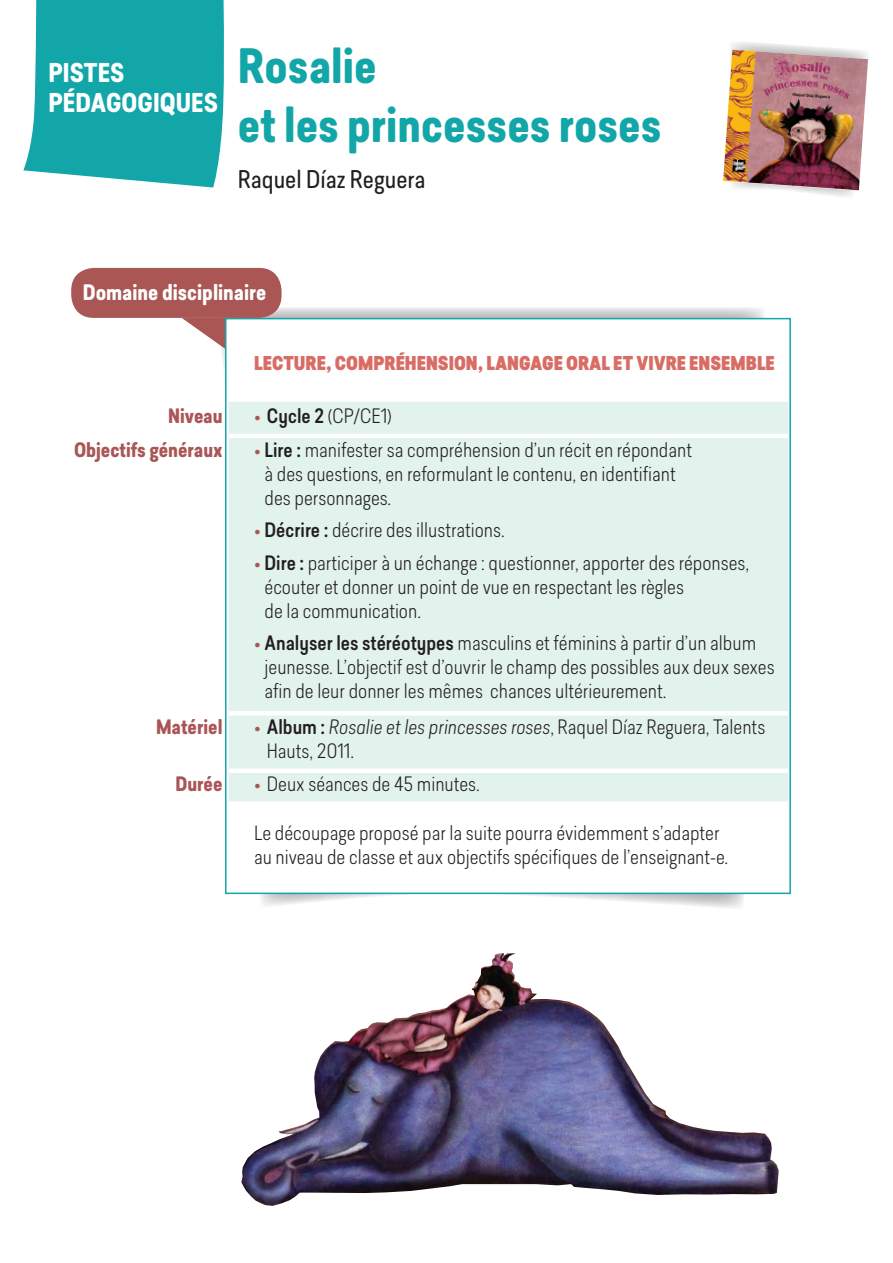
<style>
.page{position:relative;width:893px;height:1263px;background:#fff}
.page>*{position:absolute;margin:0;border:0;box-sizing:border-box;transform-origin:0 0}
._00_TITRE1{font:700 46.5px/58.5px "Predige Rounded";color:#13a6a9}
._00_POST_IT_FICHE{font:700 25.5px "Predige Rounded";color:#fff}
._00_AUTEUR{font:24px "Predige Rounded";color:#231f20}
._00_DOMAINE{font:700 21px "Predige Rounded";color:#fff}
.TITRE_GRAS_SEANCE{font:300 19.5px/24px "Predige Rounded";color:#231f20}
._00_TABLEAU_ENTREE_G{font:700 19.5px "Predige Rounded";color:#a95655}
._00_TABLEAU_DOMAINE{font:900 18.75px "Predige Rounded";color:#d86d66}
.s1{color:#a95655}
.s2{font-weight:500}
.s3{font-style:italic}
</style>
<div class="page">
<svg style="left:23px;top:0;width:201px;height:188px;background:#2cafb2"></svg>
<svg style="left:731px;top:42px;width:123px;height:155px"></svg>
<img style="left:723px;top:50px;width:145px;height:141px">
<svg style="left:222px;top:308px;width:543px;height:600px"></svg>
<div style="left:225px;top:318px;width:566px;height:576px;background:#fff;border:2px solid #13a6a9"></div>
<div style="left:71px;top:268px;width:211px;height:50px;background:#a95655;border-radius:23px"></div>
<svg style="left:182px;top:318px;width:43px;height:31px"></svg>
<div style="left:229px;top:402px;width:559px;height:399px;background:#e2f2ed"></div>
<hr style="left:229px;top:434px;width:559px;height:4px;background:#fff">
<div style="left:229px;top:711px;width:559px;height:5px;background:#fff"></div>
<div style="left:229px;top:768px;width:559px;height:5px;background:#fff"></div>
<img style="left:241px;top:953px;width:538px;height:253px">
<p class="_00_POST_IT_FICHE" style="left:48px;top:54px;width:78px">PISTES</p>
<p class="_00_POST_IT_FICHE" style="left:48px;top:85px;width:171px">PÉDAGOGIQUES</p>
<p class="_00_TITRE1" style="left:238px;top:38px;width:425px">Rosalie<br>et les princesses roses</p>
<p class="_00_AUTEUR" style="left:238px;top:162px;width:189px">Raquel Díaz Reguera</p>
<p class="_00_DOMAINE" style="left:83px;top:278px;width:185px">Domaine disciplinaire</p>
<p class="_00_TABLEAU_DOMAINE" style="left:254px;top:350px;width:522px">LECTURE, COMPRÉHENSION, LANGAGE ORAL ET VIVRE ENSEMBLE</p>
<p class="_00_TABLEAU_ENTREE_G" style="left:168px;top:401px;width:56px">Niveau</p>
<p class="TITRE_GRAS_SEANCE" style="left:254px;top:403px;width:139px"><span class="s1">•</span> <span class="s2">Cycle 2</span> (CP/CE1)</p>
<p class="_00_TABLEAU_ENTREE_G" style="left:74px;top:436px;width:150px">Objectifs généraux</p>
<p class="TITRE_GRAS_SEANCE" style="left:265px;top:437px;width:429px;text-indent:-10px"><span class="s1">•</span> <span class="s2">Lire :</span> manifester sa compréhension d’un récit en répondant à des questions, en reformulant le contenu, en identifiant des personnages.</p>
<p class="TITRE_GRAS_SEANCE" style="left:254px;top:517px;width:252px"><span class="s1">•</span> <span class="s2">Décrire :</span> décrire des illustrations.</p>
<p class="TITRE_GRAS_SEANCE" style="left:265px;top:550px;width:486px;text-indent:-10px"><span class="s1">•</span> <span class="s2">Dire :</span> participer à un échange : questionner, apporter des réponses, écouter et donner un point de vue en respectant les règles<br>de la communication.</p>
<p class="TITRE_GRAS_SEANCE" style="left:265px;top:630px;width:512px;text-indent:-10px"><span class="s1">•</span> <span class="s2">Analyser les stéréotypes</span> masculins et féminins à partir d’un album jeunesse. L’objectif est d’ouvrir le champ des possibles aux deux sexes afin de leur donner les mêmes chances ultérieurement.</p>
<p class="_00_TABLEAU_ENTREE_G" style="left:156px;top:713px;width:68px">Matériel</p>
<p class="TITRE_GRAS_SEANCE" style="left:267px;top:714px;width:500px;text-indent:-13px"><span class="s1">•</span> <span class="s2">Album :</span> <span class="s3">Rosalie et les princesses roses</span>, Raquel Díaz Reguera, Talents<br>Hauts, 2011.</p>
<p class="_00_TABLEAU_ENTREE_G" style="left:175px;top:770px;width:49px">Durée</p>
<p class="TITRE_GRAS_SEANCE" style="left:254px;top:772px;width:227px"><span class="s1">•</span> Deux séances de 45 minutes.</p>
<p class="TITRE_GRAS_SEANCE" style="left:254px;top:820px;width:476px">Le découpage proposé par la suite pourra évidemment s’adapter au niveau de classe et aux objectifs spécifiques de l’enseignant-e.</p>
</div>
